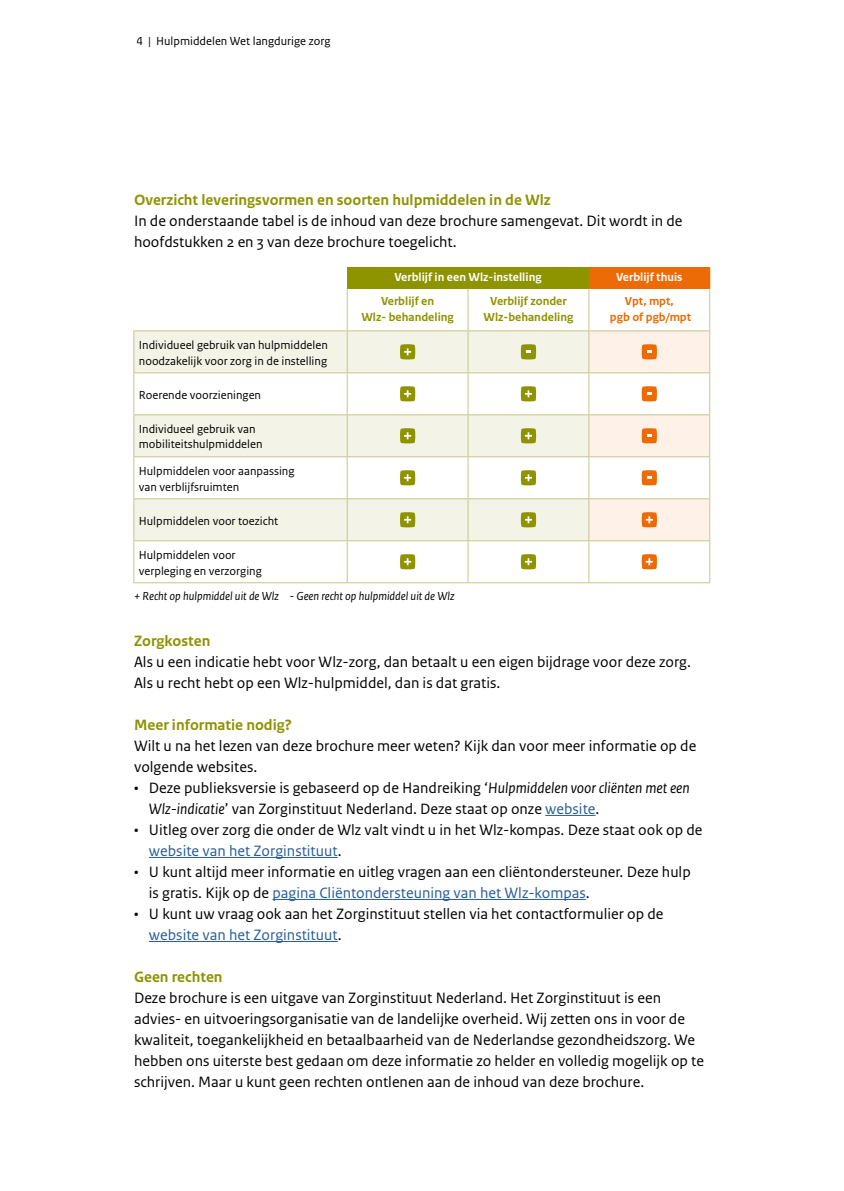
<style>
.page{position:relative;width:844px;height:1191px;background:#fff}
.page>*{position:absolute;margin:0;border:0;box-sizing:border-box;transform-origin:0 0}
.t1{font:15.75px/21px "Rijksoverheid Sans Text";color:#000}
.t2{font:700 15.75px "Rijksoverheid Sans Text";color:#8e9300}
.t3{font:12.25px/15.8px "Rijksoverheid Sans Text";color:#000}
.t4{font:italic 12.25px "Rijksoverheid Sans Text";color:#000}
.t5{font:700 12.25px/15.8px "Rijksoverheid Sans Text";color:#8e9300;text-align:center}
.t6{font:700 12.25px "Rijksoverheid Sans Text";color:#fff}
.t7{font:700 12.25px/15.8px "Rijksoverheid Sans Text";color:#ed6b06;text-align:center}
.s1{font-style:italic}
.s2{color:#275b9b}
</style>
<div class="page">
<hr style="left:545px;top:815px;width:50px;height:1px;background:#275b9b">
<hr style="left:149px;top:857px;width:188px;height:1px;background:#275b9b">
<hr style="left:272px;top:899px;width:313px;height:1px;background:#275b9b">
<hr style="left:149px;top:941px;width:188px;height:1px;background:#275b9b">
<div style="left:347px;top:268px;width:241px;height:21px;background:#8e9300"></div>
<div style="left:588px;top:268px;width:121px;height:21px;background:#ed6b06"></div>
<svg style="left:134px;top:331px;width:454px;height:209px;fill:#f4f3e7"></svg>
<hr style="left:346px;top:289px;width:1px;height:41px;background:#c5c687">
<hr style="left:467px;top:289px;width:1px;height:41px;background:#c5c687">
<hr style="left:588px;top:289px;width:1px;height:41px;background:#c5c687">
<hr style="left:133px;top:330px;width:214px;height:1px;background:#c5c687">
<hr style="left:347px;top:330px;width:121px;height:1px;background:#c5c687">
<hr style="left:346px;top:331px;width:1px;height:41px;background:#c5c687">
<hr style="left:468px;top:330px;width:120px;height:1px;background:#c5c687">
<hr style="left:467px;top:331px;width:1px;height:41px;background:#c5c687">
<hr style="left:588px;top:330px;width:122px;height:1px;background:#c5c687">
<hr style="left:133px;top:372px;width:214px;height:1px;background:#c5c687">
<hr style="left:347px;top:372px;width:121px;height:1px;background:#c5c687">
<hr style="left:346px;top:373px;width:1px;height:41px;background:#c5c687">
<hr style="left:468px;top:372px;width:120px;height:1px;background:#c5c687">
<hr style="left:467px;top:373px;width:1px;height:41px;background:#c5c687">
<hr style="left:588px;top:372px;width:122px;height:1px;background:#c5c687">
<hr style="left:133px;top:414px;width:214px;height:1px;background:#c5c687">
<hr style="left:347px;top:414px;width:121px;height:1px;background:#c5c687">
<hr style="left:346px;top:415px;width:1px;height:41px;background:#c5c687">
<hr style="left:468px;top:414px;width:120px;height:1px;background:#c5c687">
<hr style="left:467px;top:415px;width:1px;height:41px;background:#c5c687">
<hr style="left:588px;top:414px;width:122px;height:1px;background:#c5c687">
<hr style="left:133px;top:456px;width:214px;height:1px;background:#c5c687">
<hr style="left:347px;top:456px;width:121px;height:1px;background:#c5c687">
<hr style="left:346px;top:457px;width:1px;height:41px;background:#c5c687">
<hr style="left:468px;top:456px;width:120px;height:1px;background:#c5c687">
<hr style="left:467px;top:457px;width:1px;height:41px;background:#c5c687">
<hr style="left:588px;top:456px;width:122px;height:1px;background:#c5c687">
<hr style="left:133px;top:498px;width:214px;height:1px;background:#c5c687">
<hr style="left:347px;top:498px;width:121px;height:1px;background:#c5c687">
<hr style="left:346px;top:499px;width:1px;height:41px;background:#c5c687">
<hr style="left:468px;top:498px;width:120px;height:1px;background:#c5c687">
<hr style="left:467px;top:499px;width:1px;height:41px;background:#c5c687">
<hr style="left:588px;top:498px;width:122px;height:1px;background:#c5c687">
<hr style="left:133px;top:540px;width:214px;height:1px;background:#c5c687">
<hr style="left:347px;top:540px;width:121px;height:1px;background:#c5c687">
<hr style="left:346px;top:541px;width:1px;height:41px;background:#c5c687">
<hr style="left:468px;top:540px;width:120px;height:1px;background:#c5c687">
<hr style="left:467px;top:541px;width:1px;height:41px;background:#c5c687">
<hr style="left:588px;top:540px;width:122px;height:1px;background:#c5c687">
<hr style="left:133px;top:582px;width:214px;height:1px;background:#c5c687">
<hr style="left:347px;top:582px;width:121px;height:1px;background:#c5c687">
<hr style="left:468px;top:582px;width:120px;height:1px;background:#c5c687">
<hr style="left:588px;top:582px;width:122px;height:1px;background:#c5c687">
<hr style="left:709px;top:289px;width:1px;height:41px;background:#c5c687">
<hr style="left:709px;top:331px;width:1px;height:41px;background:#c5c687">
<hr style="left:709px;top:373px;width:1px;height:41px;background:#c5c687">
<hr style="left:709px;top:415px;width:1px;height:41px;background:#c5c687">
<hr style="left:709px;top:457px;width:1px;height:41px;background:#c5c687">
<hr style="left:709px;top:499px;width:1px;height:41px;background:#c5c687">
<hr style="left:709px;top:541px;width:1px;height:41px;background:#c5c687">
<svg style="left:709px;top:268px;width:1px;height:21px"></svg>
<hr style="left:133px;top:331px;width:1px;height:41px;background:#c5c687">
<hr style="left:133px;top:373px;width:1px;height:41px;background:#c5c687">
<hr style="left:133px;top:415px;width:1px;height:41px;background:#c5c687">
<hr style="left:133px;top:457px;width:1px;height:41px;background:#c5c687">
<hr style="left:133px;top:499px;width:1px;height:41px;background:#c5c687">
<hr style="left:133px;top:541px;width:1px;height:41px;background:#c5c687">
<svg style="left:400px;top:344px;width:15px;height:15px"></svg>
<svg style="left:520px;top:344px;width:16px;height:15px"></svg>
<svg style="left:400px;top:386px;width:15px;height:15px"></svg>
<svg style="left:520px;top:386px;width:16px;height:15px"></svg>
<svg style="left:400px;top:428px;width:15px;height:15px"></svg>
<svg style="left:520px;top:428px;width:16px;height:15px"></svg>
<svg style="left:400px;top:470px;width:15px;height:15px"></svg>
<svg style="left:520px;top:470px;width:16px;height:15px"></svg>
<svg style="left:400px;top:512px;width:15px;height:15px"></svg>
<svg style="left:520px;top:512px;width:16px;height:15px"></svg>
<svg style="left:400px;top:554px;width:15px;height:15px"></svg>
<svg style="left:520px;top:554px;width:16px;height:15px"></svg>
<svg style="left:588px;top:331px;width:121px;height:252px"></svg>
<p class="t3" style="left:136px;top:33px;width:195px">4 | Hulpmiddelen Wet langdurige zorg</p>
<p class="t2" style="left:134px;top:191px;width:418px">Overzicht leveringsvormen en soorten hulpmiddelen in de Wlz</p>
<p class="t1" style="left:134px;top:210px;width:550px">In de onderstaande tabel is de inhoud van deze brochure samengevat. Dit wordt in de hoofdstukken 2 en 3 van deze brochure toegelicht.</p>
<p class="t3" style="left:139px;top:337px;width:190px">Individueel gebruik van hulpmiddelen noodzakelijk voor zorg in de instelling</p>
<p class="t3" style="left:139px;top:387px;width:124px">Roerende voorzieningen</p>
<p class="t3" style="left:139px;top:422px;width:125px;line-height:14.7px">Individueel gebruik van mobiliteitshulpmiddelen</p>
<p class="t3" style="left:139px;top:463px;width:157px">Hulpmiddelen voor aanpassing van verblijfsruimten</p>
<p class="t3" style="left:139px;top:513px;width:141px">Hulpmiddelen voor toezicht</p>
<p class="t3" style="left:139px;top:547px;width:124px">Hulpmiddelen voor verpleging en verzorging</p>
<p class="t6" style="left:394px;top:270px;width:149px">Verblijf in een Wlz-instelling</p>
<p class="t6" style="left:616px;top:270px;width:68px">Verblijf thuis</p>
<p class="t5" style="left:361px;top:293px;width:94px">Verblijf en<br>Wlz- behandeling</p>
<p class="t5" style="left:483px;top:293px;width:91px">Verblijf zonder<br>Wlz-behandeling</p>
<p class="t7" style="left:609px;top:293px;width:83px">Vpt, mpt,<br>pgb of pgb/mpt</p>
<p class="t4" style="left:134px;top:589px;width:322px">+ Recht op hulpmiddel uit de Wlz - Geen recht op hulpmiddel uit de Wlz</p>
<p class="t2" style="left:134px;top:632px;width:78px">Zorgkosten</p>
<p class="t1" style="left:134px;top:651px;width:558px">Als u een indicatie hebt voor Wlz-zorg, dan betaalt u een eigen bijdrage voor deze zorg.<br>Als u recht hebt op een Wlz-hulpmiddel, dan is dat gratis.</p>
<p class="t2" style="left:134px;top:716px;width:160px">Meer informatie nodig?</p>
<p class="t1" style="left:134px;top:735px;width:563px">Wilt u na het lezen van deze brochure meer weten? Kijk dan voor meer informatie op de volgende websites.</p>
<p class="t1" style="left:149px;top:777px;width:542px;text-indent:-15px">• Deze publieksversie is gebaseerd op de Handreiking ‘<span class="s1">Hulpmiddelen voor cliënten met een<br>Wlz-indicatie</span>’ van Zorginstituut Nederland. Deze staat op onze <span class="s2">website</span>.</p>
<p class="t1" style="left:149px;top:819px;width:555px;text-indent:-15px">• Uitleg over zorg die onder de Wlz valt vindt u in het Wlz-kompas. Deze staat ook op de <span class="s2">website van het Zorginstituut</span>.</p>
<p class="t1" style="left:149px;top:861px;width:543px;text-indent:-15px">• U kunt altijd meer informatie en uitleg vragen aan een cliëntondersteuner. Deze hulp is gratis. Kijk op de <span class="s2">pagina Cliëntondersteuning van het Wlz-kompas</span>.</p>
<p class="t1" style="left:149px;top:903px;width:516px;text-indent:-15px">• U kunt uw vraag ook aan het Zorginstituut stellen via het contactformulier op de <span class="s2">website van het Zorginstituut</span>.</p>
<p class="t2" style="left:134px;top:967px;width:90px">Geen rechten</p>
<p class="t1" style="left:134px;top:987px;width:571px">Deze brochure is een uitgave van Zorginstituut Nederland. Het Zorginstituut is een advies- en uitvoeringsorganisatie van de landelijke overheid. Wij zetten ons in voor de kwaliteit, toegankelijkheid en betaalbaarheid van de Nederlandse gezondheidszorg. We hebben ons uiterste best gedaan om deze informatie zo helder en volledig mogelijk op te schrijven. Maar u kunt geen rechten ontlenen aan de inhoud van deze brochure.</p>
</div>
